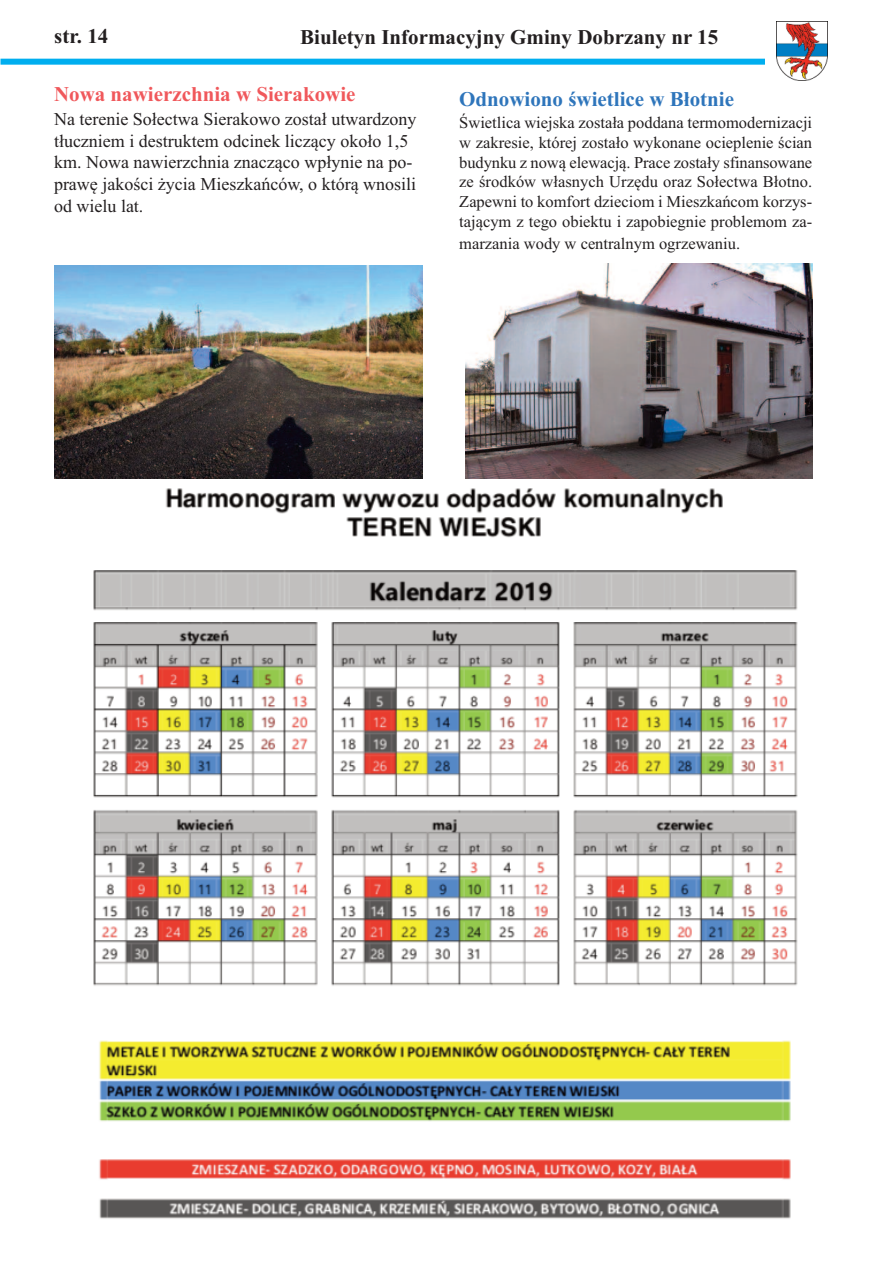
<style>
.page{position:relative;width:893px;height:1263px;background:#fff}
.page>*{position:absolute;margin:0;border:0;box-sizing:border-box;transform-origin:0 0}
.t1{font:700 21px "Times New Roman";color:#231f20}
.t2{font:700 21px "Times New Roman";color:#f0585b}
.t3{font:700 21px "Times New Roman";color:#2e75bb}
.t4{font:18px/21.9px "Times New Roman";color:#231f20}
.t5{font:16.5px/19.8px "Times New Roman";color:#231f20;text-align:justify}
</style>
<div class="page">
<div style="left:0;top:59px;width:766px;height:6px;background:#00aeef"></div>
<div style="left:765px;top:21px;width:74px;height:59px;background:#fff"></div>
<img style="left:777px;top:21px;width:50px;height:59px">
<img style="left:92px;top:478px;width:709px;height:741px">
<img style="left:55px;top:266px;width:368px;height:212px">
<img style="left:466px;top:264px;width:346px;height:214px">
<p class="t1" style="left:54px;top:24px;width:56px">str. 14</p>
<p class="t1" style="left:300px;top:25px;width:419px">Biuletyn Informacyjny Gminy Dobrzany nr 15</p>
<p class="t2" style="left:54px;top:82px;width:303px">Nowa nawierzchnia w Sierakowie</p>
<p class="t4" style="left:54px;top:108px;width:364px">Na terenie Sołectwa Sierakowo został utwardzony tłuczniem i destruktem odcinek liczący około 1,5 km. Nowa nawierzchnia znacząco wpłynie na po&shy;prawę jakości życia Mieszkańców, o którą wnosili od wielu lat.</p>
<p class="t3" style="left:459px;top:86px;width:276px">Odnowiono świetlice w Błotnie</p>
<p class="t5" style="left:459px;top:112px;width:354px">Świetlica wiejska została poddana termomodernizacji w zakresie, której zostało wykonane ocieplenie ścian budynku z nową elewacją. Prace zostały sfinansowane ze środków własnych Urzędu oraz Sołectwa Błotno.<br>Zapewni to komfort dzieciom i Mieszkańcom korzys&shy;tającym z tego obiektu i zapobiegnie problemom za-</p>
<p class="t5" style="left:459px;top:233px;width:282px">marzania wody w centralnym ogrzewaniu.</p>
</div>
